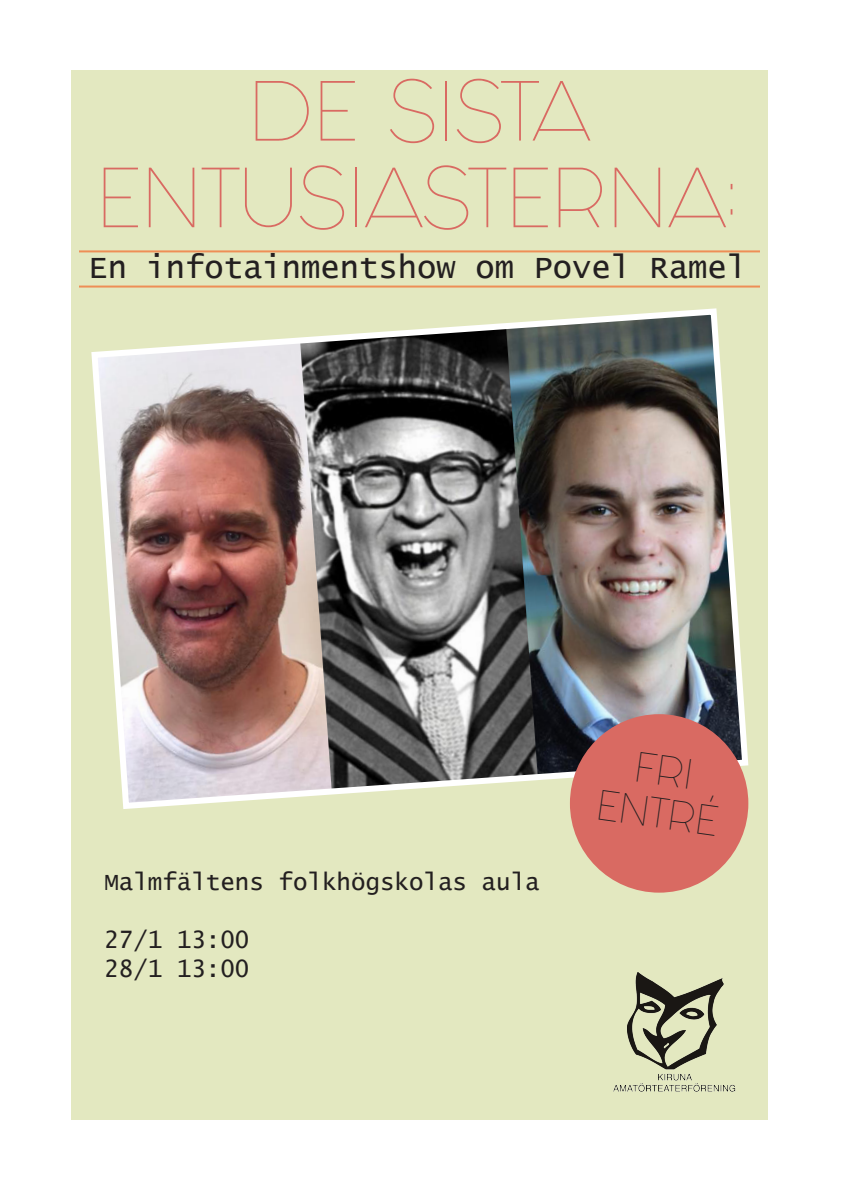
<style>
.page{position:relative;width:842px;height:1191px;background:#fff}
.page>*{position:absolute;margin:0;border:0;box-sizing:border-box;transform-origin:0 0}
.t1{font:300 72.2px "Fashion Fetish";color:#d96a62}
.t2{font:36.1px "Fashion Fetish Small Caps";color:#231f20}
.t3{font:32.1px "Lucida Console";color:#231f20}
.t4{font:24.1px/28.9px "Lucida Console";color:#231f20}
</style>
<div class="page">
<div style="left:71px;top:71px;width:697px;height:1049px;background:#e3e8c0"></div>
<img style="left:91px;top:308px;width:658px;height:502px">
<div style="left:70px;top:250px;width:694px;height:37px;border:2px solid #ee8e56"></div>
<div style="left:570px;top:714px;width:178px;height:178px;background:#d96a62;border-radius:50%"></div>
<img style="left:613px;top:972px;width:123px;height:120px">
<div style="left:760px;top:247px;width:7px;height:41px;background:#e3e8c0"></div>
<div style="left:71px;top:249px;width:7px;height:41px;background:#e3e8c0"></div>
<p class="t1" style="left:248px;top:59px;width:344px">DE SISTA</p>
<p class="t1" style="left:96px;top:145px;width:648px">ENTUSIASTERNA:</p>
<p class="t3" style="left:88px;top:252px;width:659px">En infotainmentshow om Povel Ramel</p>
<p class="t4" style="left:104px;top:868px;width:437px">Malmfältens folkhögskolas aula</p>
<p class="t4" style="left:104px;top:926px;width:147px">27/1 13:00<br>28/1 13:00</p>
<p class="t2" style="left:601px;top:778px;width:124px;rotate:8deg">ENTRÉ</p>
</div>
